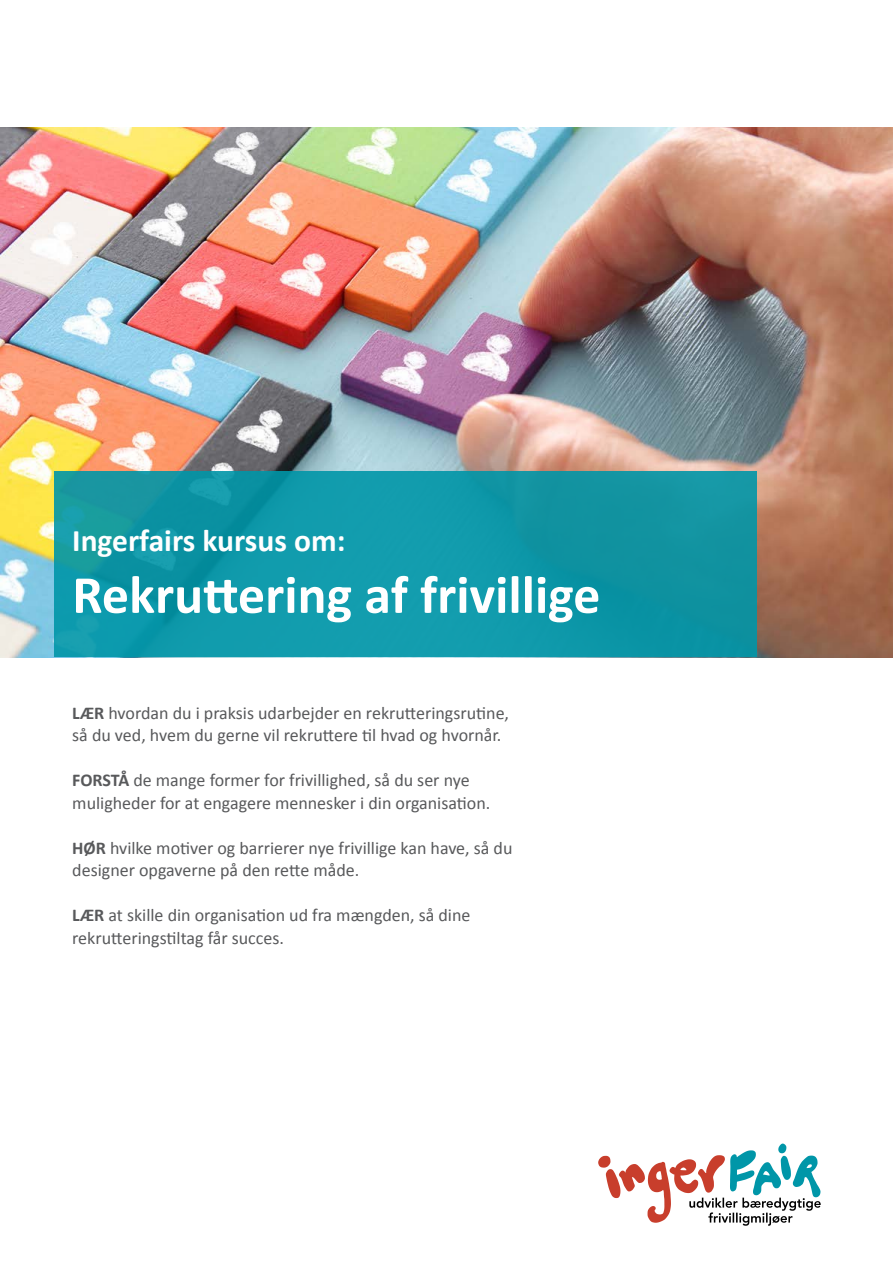
<style>
.page{position:relative;width:893px;height:1263px;background:#fff}
.page>*{position:absolute;margin:0;border:0;box-sizing:border-box;transform-origin:0 0}
.t1{font:700 54px "Calibri";color:#fff}
.t2{font:700 31.5px "Calibri";color:#fff}
.t3{font:18px/22.5px "Calibri";color:#58595b}
.s1{font-weight:700}
</style>
<div class="page">
<img style="left:0;top:128px;width:893px;height:529px">
<div style="left:54px;top:471px;width:703px;height:186px;background:#1199a9"></div>
<svg style="left:598px;top:1143px;width:223px;height:83px"></svg>
<h2 class="t2" style="left:72px;top:518px;width:275px">Ingerfairs kursus om:</h2>
<h1 class="t1" style="left:72px;top:557px;width:530px">Rekruttering af frivillige</h1>
<p class="t3" style="left:72px;top:701px;width:438px"><span class="s1">LÆR</span> hvordan du i praksis udarbejder en rekrutteringsrutine, så du ved, hvem du gerne vil rekruttere til hvad og hvornår.</p>
<p class="t3" style="left:72px;top:768px;width:420px"><span class="s1">FORSTÅ</span> de mange former for frivillighed, så du ser nye muligheder for at engagere mennesker i din organisation.</p>
<p class="t3" style="left:72px;top:836px;width:442px"><span class="s1">HØR</span> hvilke motiver og barrierer nye frivillige kan have, så du designer opgaverne på den rette måde.</p>
<p class="t3" style="left:72px;top:903px;width:400px"><span class="s1">LÆR</span> at skille din organisation ud fra mængden, så dine rekrutteringstiltag får succes.</p>
</div>
